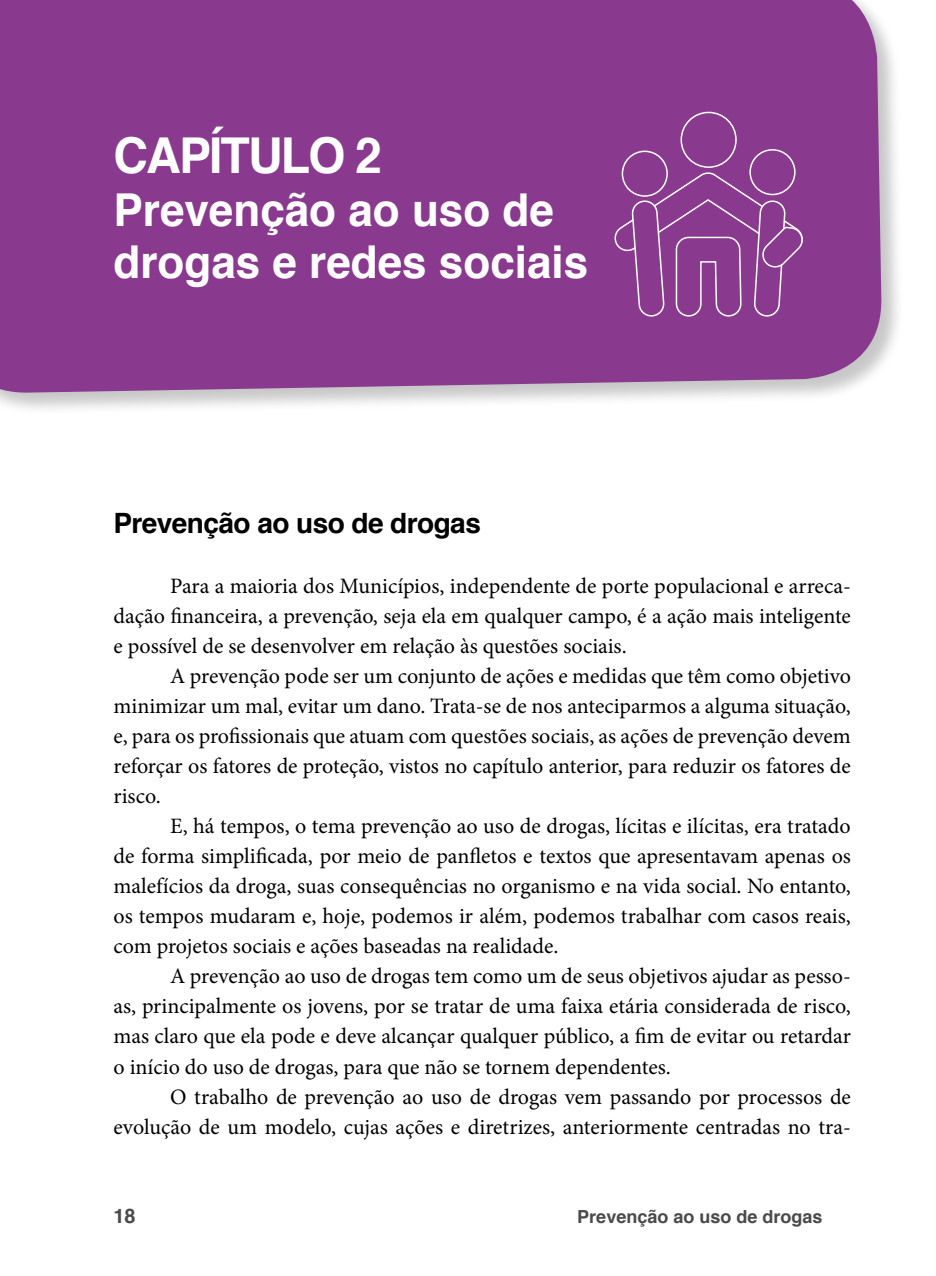
<style>
.page{position:relative;width:936px;height:1276px;background:#fff}
.page>*{position:absolute;margin:0;border:0;box-sizing:border-box;transform-origin:0 0}
.t1{font:700 49.4px "Helvetica";letter-spacing:-.04em;color:#fff}
.t2{font:700 45.4px/52.8px "Helvetica";color:#fff}
.t3{font:700 28px "Helvetica";letter-spacing:-.02em;color:#000}
.t4{font:22px/30px "Minion Pro";color:#000;text-align:justify}
.t5{font:700 20px "Helvetica";color:#4a4a49}
.t6{font:700 18px "Helvetica";color:#4a4a49}
</style>
<div class="page">
<div style="left:0;top:0;width:905px;height:416px;background:#000;opacity:.22"></div>
<div style="left:0;top:0;width:882px;height:394px;background:#8a3a8e"></div>
<div style="left:622px;top:151px;width:45px;height:45px;background:#8a3a8e;border-radius:50%"></div>
<div style="left:621px;top:151px;width:46px;height:46px;border:2px solid #fff;border-radius:50%"></div>
<div style="left:750px;top:150px;width:44px;height:44px;background:#8a3a8e;border-radius:50%"></div>
<div style="left:749px;top:149px;width:46px;height:46px;border:2px solid #fff;border-radius:50%"></div>
<div style="left:681px;top:112px;width:55px;height:55px;background:#8a3a8e;border-radius:50%"></div>
<div style="left:680px;top:112px;width:56px;height:56px;border:2px solid #fff;border-radius:50%"></div>
<svg style="left:611px;top:170px;width:194px;height:147px;background:#924896"></svg>
<h1 class="t1" style="left:113px;top:116px;width:270px">CAPÍTULO 2</h1>
<h2 class="t2" style="left:113px;top:184px;width:476px">Prevenção ao uso de drogas e redes sociais</h2>
<p class="t3" style="left:113px;top:501px;width:369px">Prevenção ao uso de drogas</p>
<p class="t4" style="left:113px;top:571px;width:739px;text-indent:57px">Para a maioria dos Municípios, independente de porte populacional e arreca&shy;dação financeira, a prevenção, seja ela em qualquer campo, é a ação mais inteligente e possível de se desenvolver em relação às questões sociais.</p>
<p class="t4" style="left:113px;top:661px;width:739px;text-indent:57px">A prevenção pode ser um conjunto de ações e medidas que têm como objetivo minimizar um mal, evitar um dano. Trata-se de nos anteciparmos a alguma situação, e, para os profissionais que atuam com questões sociais, as ações de prevenção devem reforçar os fatores de proteção, vistos no capítulo anterior, para reduzir os fatores de risco.</p>
<p class="t4" style="left:113px;top:811px;width:739px;text-indent:57px">E, há tempos, o tema prevenção ao uso de drogas, lícitas e ilícitas, era tratado de forma simplificada, por meio de panfletos e textos que apresentavam apenas os malefícios da droga, suas consequências no organismo e na vida social. No entanto, os tempos mudaram e, hoje, podemos ir além, podemos trabalhar com casos reais, com projetos sociais e ações baseadas na realidade.</p>
<p class="t4" style="left:113px;top:961px;width:739px;text-indent:57px">A prevenção ao uso de drogas tem como um de seus objetivos ajudar as pesso&shy;as, principalmente os jovens, por se tratar de uma faixa etária considerada de risco, mas claro que ela pode e deve alcançar qualquer público, a fim de evitar ou retardar o início do uso de drogas, para que não se tornem dependentes.</p>
<p class="t4" style="left:113px;top:1081px;width:739px;text-align:right">O trabalho de prevenção ao uso de drogas vem passando por processos de evolução de um modelo, cujas ações e diretrizes, anteriormente centradas no tra-</p>
<p class="t5" style="left:113px;top:1199px;width:24px">18</p>
<p class="t6" style="left:577px;top:1202px;width:247px">Prevenção ao uso de drogas</p>
</div>
